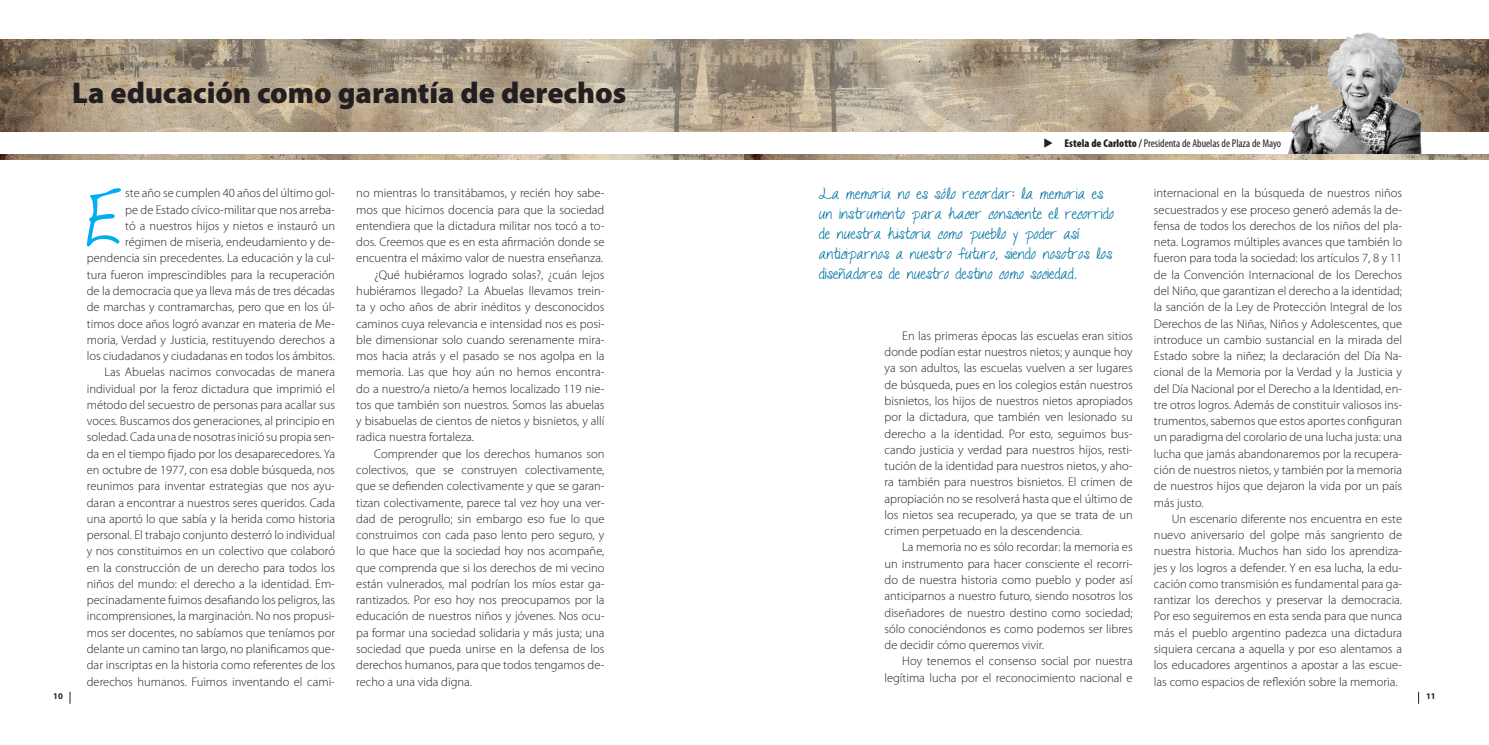
<style>
.page{position:relative;width:1489px;height:745px;background:#fff}
.page>*{position:absolute;margin:0;border:0;box-sizing:border-box;transform-origin:0 0}
.capitular-columna{font:74.75px "Talkingtothe Moon";color:#00aeef}
.titulo-columna{font:900 30px "Myriad Pro";color:#231f20}
.destacados-columna{font:15px/20px "Talkingtothe Moon";color:#0076a3;scale:1.05 1}
.txt-columna{font:300 12.5px/16.2px "Myriad Pro";color:#231f20;text-align:justify}
.capitular-columna-2{font:300 12.5px/16.2px "Myriad Pro";color:#231f20;text-align:right}
.txt-columna-2{font:condensed 11.25px "Myriad Pro";color:#231f20}
.t1{font:700 8.75px "Myriad Pro";color:#231f20}
.s1{font-weight:900}
.s2{font-weight:700}
</style>
<div class="page">
<img style="left:0;top:40px;width:1488px;height:91px">
<img style="left:0;top:154px;width:1488px;height:5px">
<img style="left:1286px;top:32px;width:135px;height:125px">
<svg style="left:70px;top:691px;width:1px;height:12px"></svg>
<svg style="left:1418px;top:691px;width:1px;height:12px"></svg>
<p class="titulo-columna" style="left:72px;top:76px;width:555px">La educación como garantía de derechos</p>
<p class="capitular-columna" style="left:85px;top:176px;width:38px">E</p>
<p class="capitular-columna-2" style="left:87px;top:185px;width:250px">ste año se cumplen 40 años del último gol-<br>pe de Estado cívico-militar que nos arreba-<br>tó a nuestros hijos y nietos e instauró un régimen de miseria, endeudamiento y de&shy;pendencia sin precedentes. La educación y la cul&shy;tura fueron imprescindibles para la recuperación de la democracia que ya lleva más de tres décadas de marchas y contramarchas, pero que en los úl&shy;timos doce años logró avanzar en materia de Me&shy;moria, Verdad y Justicia, restituyendo derechos a los ciudadanos y ciudadanas en todos los ámbitos.</p>
<p class="txt-columna" style="left:87px;top:364px;width:250px;text-indent:18px">Las Abuelas nacimos convocadas de manera individual por la feroz dictadura que imprimió el método del secuestro de personas para acallar sus voces. Buscamos dos generaciones, al principio en soledad. Cada una de nosotras inició su propia sen&shy;da en el tiempo fijado por los desaparecedores. Ya en octubre de 1977, con esa doble búsqueda, nos reunimos para inventar estrategias que nos ayu&shy;daran a encontrar a nuestros seres queridos. Cada una aportó lo que sabía y la herida como historia personal. El trabajo conjunto desterró lo individual y nos constituimos en un colectivo que colaboró en la construcción de un derecho para todos los niños del mundo: el derecho a la identidad. Em&shy;pecinadamente fuimos desafiando los peligros, las incomprensiones, la marginación. No nos propusi&shy;mos ser docentes, no sabíamos que teníamos por delante un camino tan largo, no planificamos que&shy;dar inscriptas en la historia como referentes de los derechos humanos. Fuimos inventando el cami-</p>
<p class="txt-columna" style="left:356px;top:185px;width:250px">no mientras lo transitábamos, y recién hoy sabe&shy;mos que hicimos docencia para que la sociedad entendiera que la dictadura militar nos tocó a to&shy;dos. Creemos que es en esta afirmación donde se encuentra el máximo valor de nuestra enseñanza.</p>
<p class="txt-columna" style="left:356px;top:266px;width:250px;text-indent:18px">¿Qué hubiéramos logrado solas?, ¿cuán lejos hubiéramos llegado? La Abuelas llevamos trein&shy;ta y ocho años de abrir inéditos y desconocidos caminos cuya relevancia e intensidad nos es posi&shy;ble dimensionar solo cuando serenamente mira&shy;mos hacia atrás y el pasado se nos agolpa en la memoria. Las que hoy aún no hemos encontra&shy;do a nuestro/a nieto/a hemos localizado 119 nie&shy;tos que también son nuestros. Somos las abuelas y bisabuelas de cientos de nietos y bisnietos, y allí radica nuestra fortaleza.</p>
<p class="txt-columna" style="left:356px;top:445px;width:250px;text-indent:18px">Comprender que los derechos humanos son colectivos, que se construyen colectivamente, que se defienden colectivamente y que se garan&shy;tizan colectivamente, parece tal vez hoy una ver&shy;dad de perogrullo; sin embargo eso fue lo que construimos con cada paso lento pero seguro, y lo que hace que la sociedad hoy nos acompañe, que comprenda que si los derechos de mi vecino están vulnerados, mal podrían los míos estar ga&shy;rantizados. Por eso hoy nos preocupamos por la educación de nuestros niños y jóvenes. Nos ocu&shy;pa formar una sociedad solidaria y más justa; una sociedad que pueda unirse en la defensa de los derechos humanos, para que todos tengamos de&shy;recho a una vida digna.</p>
<p class="txt-columna-2" style="left:1043px;top:137px;width:239px">◆ <span class="s1">Estela de Carlotto</span> <span class="s2">/</span> Presidenta de Abuelas de Plaza de Mayo</p>
<p class="destacados-columna" style="left:819px;top:183px;width:282px">La memoria no es sólo recordar: la memoria es un instrumento para hacer consciente el recorrido de nuestra historia como pueblo y poder así anticiparnos a nuestro futuro, siendo nosotros los diseñadores de nuestro destino como sociedad.</p>
<p class="txt-columna" style="left:884px;top:327px;width:250px;text-indent:18px">En las primeras épocas las escuelas eran sitios donde podían estar nuestros nietos; y aunque hoy ya son adultos, las escuelas vuelven a ser lugares de búsqueda, pues en los colegios están nuestros bisnietos, los hijos de nuestros nietos apropiados por la dictadura, que también ven lesionado su derecho a la identidad. Por esto, seguimos bus&shy;cando justicia y verdad para nuestros hijos, resti&shy;tución de la identidad para nuestros nietos, y aho&shy;ra también para nuestros bisnietos. El crimen de apropiación no se resolverá hasta que el último de los nietos sea recuperado, ya que se trata de un crimen perpetuado en la descendencia.</p>
<p class="txt-columna" style="left:884px;top:539px;width:250px;text-indent:18px">La memoria no es sólo recordar: la memoria es un instrumento para hacer consciente el recorri&shy;do de nuestra historia como pueblo y poder así anticiparnos a nuestro futuro, siendo nosotros los diseñadores de nuestro destino como sociedad; sólo conociéndonos es como podemos ser libres de decidir cómo queremos vivir.</p>
<p class="txt-columna" style="left:884px;top:652px;width:250px;text-align:right">Hoy tenemos el consenso social por nuestra legítima lucha por el reconocimiento nacional e</p>
<p class="txt-columna" style="left:1153px;top:185px;width:250px">internacional en la búsqueda de nuestros niños secuestrados y ese proceso generó además la de&shy;fensa de todos los derechos de los niños del pla&shy;neta. Logramos múltiples avances que también lo fueron para toda la sociedad: los artículos 7, 8 y 11 de la Convención Internacional de los Derechos del Niño, que garantizan el derecho a la identidad; la sanción de la Ley de Protección Integral de los Derechos de las Niñas, Niños y Adolescentes, que introduce un cambio sustancial en la mirada del Estado sobre la niñez; la declaración del Día Na&shy;cional de la Memoria por la Verdad y la Justicia y del Día Nacional por el Derecho a la Identidad, en&shy;tre otros logros. Además de constituir valiosos ins&shy;trumentos, sabemos que estos aportes configuran un paradigma del corolario de una lucha justa: una lucha que jamás abandonaremos por la recupera&shy;ción de nuestros nietos, y también por la memoria de nuestros hijos que dejaron la vida por un país más justo.</p>
<p class="txt-columna" style="left:1153px;top:510px;width:250px;text-indent:18px">Un escenario diferente nos encuentra en este nuevo aniversario del golpe más sangriento de nuestra historia. Muchos han sido los aprendiza&shy;jes y los logros a defender. Y en esa lucha, la edu&shy;cación como transmisión es fundamental para ga&shy;rantizar los derechos y preservar la democracia.<br>Por eso seguiremos en esta senda para que nunca más el pueblo argentino padezca una dictadura siquiera cercana a aquella y por eso alentamos a los educadores argentinos a apostar a las escue&shy;las como espacios de reflexión sobre la memoria.</p>
<p class="t1" style="left:53px;top:690px;width:11px">10</p>
<p class="t1" style="left:1425px;top:690px;width:11px">11</p>
</div>
